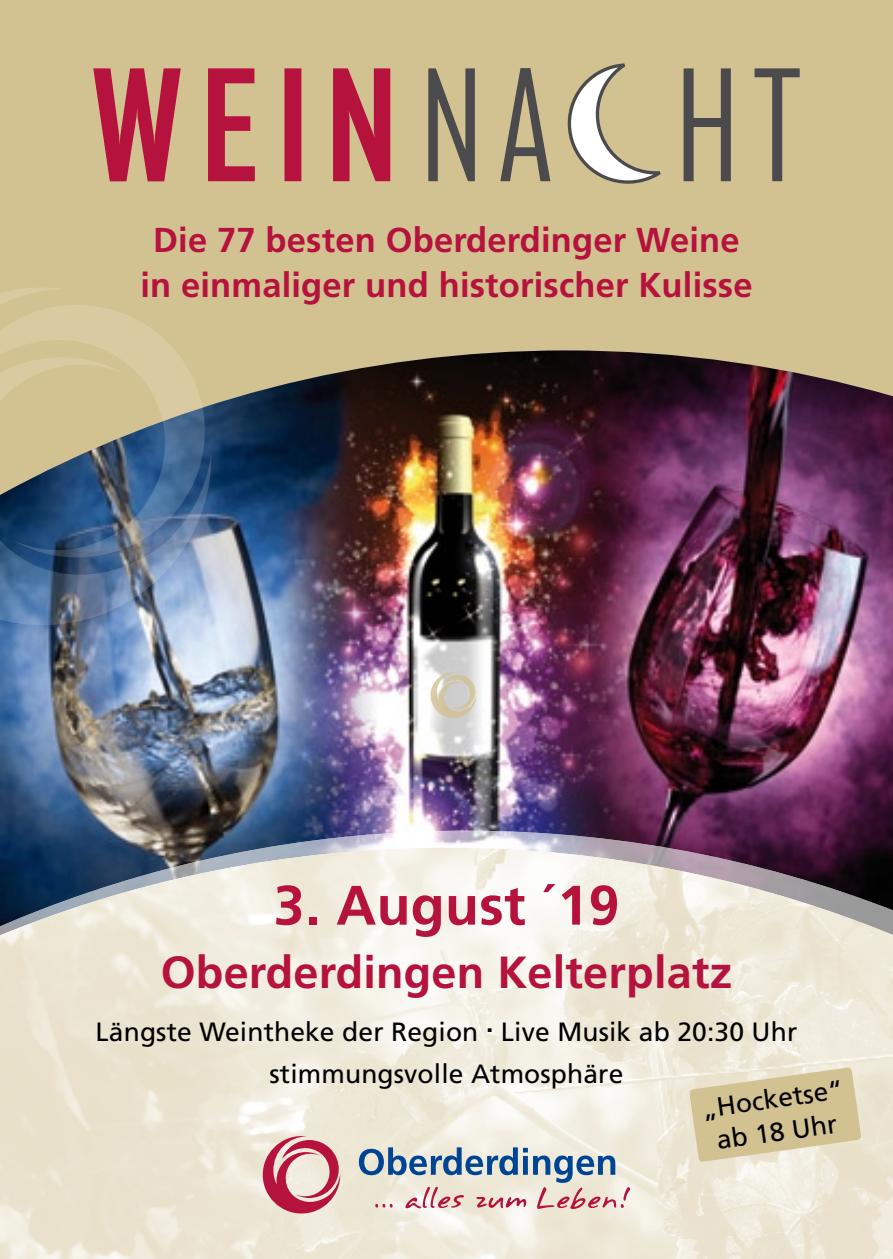
<style>
.page{position:relative;width:893px;height:1259px;background:#d2c191}
.page>*{position:absolute;margin:0;border:0;box-sizing:border-box;transform-origin:0 0}
.t1{font:700 55.5px "Frutiger";letter-spacing:.005em;color:#b5123e}
.t2{font:700 45px "Frutiger";letter-spacing:.005em;color:#b5123e}
.t3{font:700 34.5px/45px "Frutiger";letter-spacing:.005em;color:#b5123e;text-align:center}
.t4{font:26.4px/42px "Frutiger";letter-spacing:.005em;color:#000;text-align:center}
</style>
<div class="page">
<img style="left:0;top:350px;width:893px;height:480px">
<img style="left:0;top:830px;width:893px;height:17px">
<img style="left:0;top:847px;width:893px;height:412px">
<svg style="left:0;top:288px;width:211px;height:337px"></svg>
<svg style="left:431px;top:672px;width:45px;height:46px"></svg>
<svg style="left:93px;top:68px;width:297px;height:113px"></svg>
<svg style="left:428px;top:63px;width:372px;height:121px"></svg>
<svg style="left:263px;top:1136px;width:77px;height:77px;background:#d68e97"></svg>
<svg style="left:359px;top:1147px;width:271px;height:62px;background:#c2c0c4"></svg>
<svg style="left:689px;top:1067px;width:172px;height:95px"></svg>
<h3 class="t3" style="left:140px;top:218px;width:614px">Die 77 besten Oberderdinger Weine in einmaliger und historischer Kulisse</h3>
<h1 class="t1" style="left:274px;top:872px;width:347px">3. August ´19</h1>
<h2 class="t2" style="left:161px;top:945px;width:573px">Oberderdingen Kelterplatz</h2>
<p class="t4" style="left:96px;top:1011px;width:703px">Längste Weintheke der Region <sup>.</sup> Live Musik ab 20:30 Uhr stimmungsvolle Atmosphäre</p>
<p class="t4" style="left:700px;top:1092px;width:144px;line-height:33px;rotate:-8deg">„Hocketse“ ab 18 Uhr</p>
</div>
